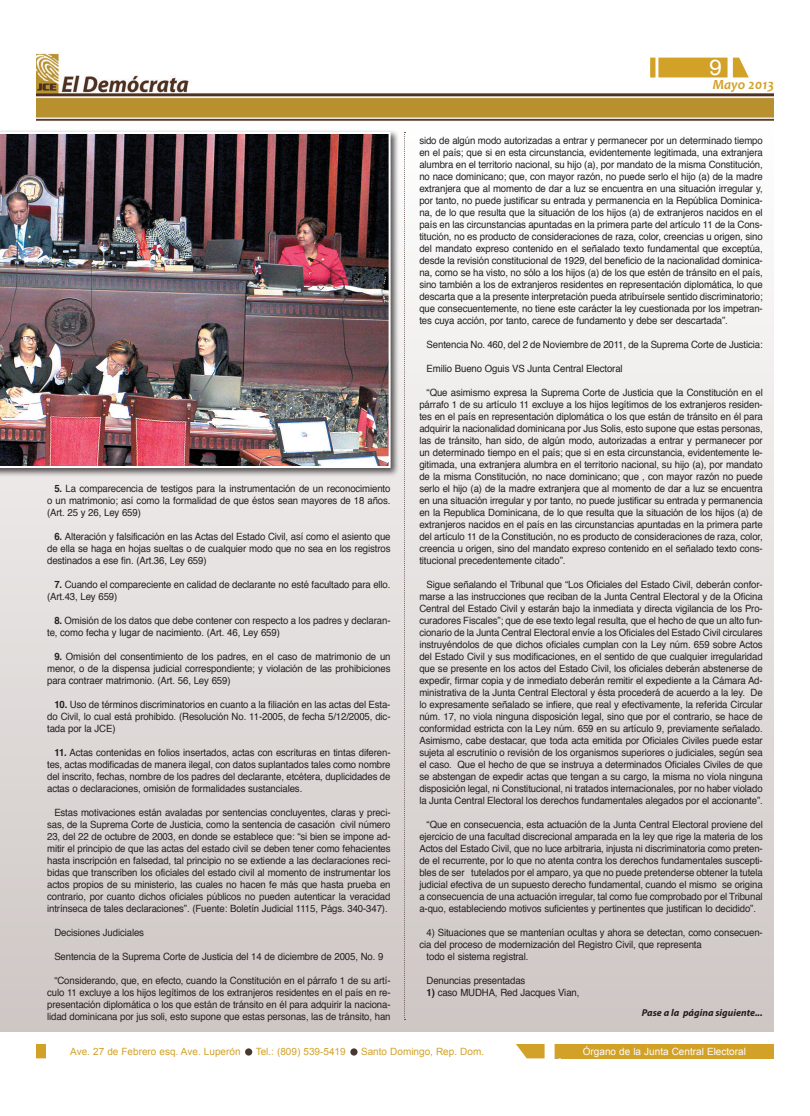
<style>
.page{position:relative;width:810px;height:1116px;background:#fff}
.page>*{position:absolute;margin:0;border:0;box-sizing:border-box;transform-origin:0 0}
.t1{font:21.5px "Arial";color:#fff;scale:1.07 1}
.t2{font:italic 700 14px "Candara";color:#d2a128}
.t3{font:10px/12px "Helvetica";letter-spacing:-.01em;color:#231f20;text-align:justify;scale:.96 1}
.t4{font:10px "Arial";color:#d2a128}
.t5{font:10px "Arial";color:#fff}
.t6{font:italic 700 10px "Myriad Pro";color:#231f20}
.s1{font-weight:700}
</style>
<div class="page">
<img style="left:36px;top:53px;width:738px;height:67px">
<svg style="left:658px;top:58px;width:91px;height:19px;background:#d5a736"></svg>
<div style="left:728px;top:56px;width:5px;height:23px;background:#fff"></div>
<div style="left:650px;top:58px;width:6px;height:20px;background:#d2a128"></div>
<div style="left:36px;top:1044px;width:10px;height:14px;background:#d2a128"></div>
<div style="left:561px;top:1044px;width:213px;height:14px;background:#d2a128"></div>
<svg style="left:516px;top:1044px;width:45px;height:14px"></svg>
<div style="left:545px;top:1043px;width:10px;height:16px;background:#fff"></div>
<div style="left:350px;top:1048px;width:8px;height:8px;background:#4b3731;border-radius:50%"></div>
<div style="left:245px;top:1048px;width:7px;height:8px;background:#4b3731;border-radius:50%"></div>
<div style="left:0;top:120px;width:774px;height:912px;background:linear-gradient(to bottom,#fff,#cec6c4)"></div>
<svg style="left:404px;top:132px;width:1px;height:888px"></svg>
<div style="left:0;top:130px;width:399px;height:347px;background:#231f20;opacity:.75"></div>
<img style="left:0;top:132px;width:391px;height:336px">
<h1 class="t1" style="left:709px;top:56px;width:13px">9</h1>
<p class="t3" style="left:47px;top:483px;width:359px;text-indent:7px"><span class="s1">5.</span> La comparecencia de testigos para la instrumentación de un reconocimiento o un matrimonio; así como la formalidad de que éstos sean mayores de 18 años. (Art. 25 y 26, Ley 659)</p>
<p class="t3" style="left:47px;top:531px;width:359px;text-indent:7px"><span class="s1">6.</span> Alteración y falsificación en las Actas del Estado Civil, así como el asiento que de ella se haga en hojas sueltas o de cualquier modo que no sea en los registros destinados a ese fin. (Art.36, Ley 659)</p>
<p class="t3" style="left:47px;top:579px;width:359px;text-indent:7px"><span class="s1">7.</span> Cuando el compareciente en calidad de declarante no esté facultado para ello. (Art.43, Ley 659)</p>
<p class="t3" style="left:47px;top:615px;width:359px;text-indent:7px"><span class="s1">8.</span> Omisión de los datos que debe contener con respecto a los padres y declaran&shy;te, como fecha y lugar de nacimiento. (Art. 46, Ley 659)</p>
<p class="t3" style="left:47px;top:651px;width:359px;text-indent:7px"><span class="s1">9.</span> Omisión del consentimiento de los padres, en el caso de matrimonio de un menor, o de la dispensa judicial correspondiente; y violación de las prohibiciones para contraer matrimonio. (Art. 56, Ley 659)</p>
<p class="t3" style="left:47px;top:699px;width:359px;text-indent:7px"><span class="s1">10.</span> Uso de términos discriminatorios en cuanto a la filiación en las actas del Esta&shy;do Civil, lo cual está prohibido. (Resolución No. 11-2005, de fecha 5/12/2005, dic&shy;tada por la JCE)</p>
<p class="t3" style="left:47px;top:747px;width:359px;text-indent:7px"><span class="s1">11.</span> Actas contenidas en folios insertados, actas con escrituras en tintas diferen&shy;tes, actas modificadas de manera ilegal, con datos suplantados tales como nombre del inscrito, fechas, nombre de los padres del declarante, etcétera, duplicidades de actas o declaraciones, omisión de formalidades sustanciales.</p>
<p class="t3" style="left:47px;top:807px;width:359px;text-indent:7px">Estas motivaciones están avaladas por sentencias concluyentes, claras y preci&shy;sas, de la Suprema Corte de Justicia, como la sentencia de casación civil número 23, del 22 de octubre de 2003, en donde se establece que: “si bien se impone ad&shy;mitir el principio de que las actas del estado civil se deben tener como fehacientes hasta inscripción en falsedad, tal principio no se extiende a las declaraciones reci&shy;bidas que transcriben los oficiales del estado civil al momento de instrumentar los actos propios de su ministerio, las cuales no hacen fe más que hasta prueba en contrario, por cuanto dichos oficiales públicos no pueden autenticar la veracidad intrínseca de tales declaraciones”. (Fuente: Boletín Judicial 1115, Págs. 340-347).</p>
<p class="t3" style="left:54px;top:927px;width:95px">Decisiones Judiciales</p>
<p class="t3" style="left:54px;top:951px;width:344px">Sentencia de la Suprema Corte de Justicia del 14 de diciembre de 2005, No. 9</p>
<p class="t3" style="left:47px;top:975px;width:359px;text-indent:7px">“Considerando, que, en efecto, cuando la Constitución en el párrafo 1 de su artí&shy;culo 11 excluye a los hijos legítimos de los extranjeros residentes en el país en re&shy;presentación diplomática o los que están de tránsito en él para adquirir la naciona&shy;lidad dominicana por jus soli, esto supone que estas personas, las de tránsito, han</p>
<h2 class="t2" style="left:713px;top:76px;width:63px">Mayo 2013</h2>
<p class="t3" style="left:419px;top:135px;width:359px">sido de algún modo autorizadas a entrar y permanecer por un determinado tiempo en el país; que si en esta circunstancia, evidentemente legitimada, una extranjera alumbra en el territorio nacional, su hijo (a), por mandato de la misma Constitución, no nace dominicano; que, con mayor razón, no puede serlo el hijo (a) de la madre extranjera que al momento de dar a luz se encuentra en una situación irregular y, por tanto, no puede justificar su entrada y permanencia en la República Dominica&shy;na, de lo que resulta que la situación de los hijos (a) de extranjeros nacidos en el país en las circunstancias apuntadas en la primera parte del artículo 11 de la Cons&shy;titución, no es producto de consideraciones de raza, color, creencias u origen, sino del mandato expreso contenido en el señalado texto fundamental que exceptúa, desde la revisión constitucional de 1929, del beneficio de la nacionalidad dominica&shy;na, como se ha visto, no sólo a los hijos (a) de los que estén de tránsito en el país, sino también a los de extranjeros residentes en representación diplomática, lo que descarta que a la presente interpretación pueda atribuírsele sentido discriminatorio; que consecuentemente, no tiene este carácter la ley cuestionada por los impetran&shy;tes cuya acción, por tanto, carece de fundamento y debe ser descartada”.</p>
<p class="t3" style="left:427px;top:339px;width:352px">Sentencia No. 460, del 2 de Noviembre de 2011, de la Suprema Corte de Justicia:</p>
<p class="t3" style="left:427px;top:363px;width:206px">Emilio Bueno Oguis VS Junta Central Electoral</p>
<p class="t3" style="left:419px;top:387px;width:359px;text-indent:7px">“Que asimismo expresa la Suprema Corte de Justicia que la Constitución en el párrafo 1 de su artículo 11 excluye a los hijos legítimos de los extranjeros residen&shy;tes en el país en representación diplomática o los que están de tránsito en él para adquirir la nacionalidad dominicana por Jus Solis, esto supone que estas personas, las de tránsito, han sido, de algún modo, autorizadas a entrar y permanecer por un determinado tiempo en el país; que si en esta circunstancia, evidentemente le&shy;gitimada, una extranjera alumbra en el territorio nacional, su hijo (a), por mandato de la misma Constitución, no nace dominicano; que , con mayor razón no puede serlo el hijo (a) de la madre extranjera que al momento de dar a luz se encuentra en una situación irregular y por tanto, no puede justificar su entrada y permanencia en la Republica Dominicana, de lo que resulta que la situación de los hijos (a) de extranjeros nacidos en el país en las circunstancias apuntadas en la primera parte del artículo 11 de la Constitución, no es producto de consideraciones de raza, color, creencia u origen, sino del mandato expreso contenido en el señalado texto cons&shy;titucional precedentemente citado”.</p>
<p class="t3" style="left:419px;top:579px;width:359px;text-indent:7px">Sigue señalando el Tribunal que “Los Oficiales del Estado Civil, deberán confor&shy;marse a las instrucciones que reciban de la Junta Central Electoral y de la Oficina Central del Estado Civil y estarán bajo la inmediata y directa vigilancia de los Pro&shy;curadores Fiscales”; que de ese texto legal resulta, que el hecho de que un alto fun&shy;cionario de la Junta Central Electoral envíe a los Oficiales del Estado Civil circulares instruyéndolos de que dichos oficiales cumplan con la Ley núm. 659 sobre Actos del Estado Civil y sus modificaciones, en el sentido de que cualquier irregularidad que se presente en los actos del Estado Civil, los oficiales deberán abstenerse de expedir, firmar copia y de inmediato deberán remitir el expediente a la Cámara Ad&shy;ministrativa de la Junta Central Electoral y ésta procederá de acuerdo a la ley. De lo expresamente señalado se infiere, que real y efectivamente, la referida Circular núm. 17, no viola ninguna disposición legal, sino que por el contrario, se hace de conformidad estricta con la Ley núm. 659 en su artículo 9, previamente señalado.<br>Asimismo, cabe destacar, que toda acta emitida por Oficiales Civiles puede estar sujeta al escrutinio o revisión de los organismos superiores o judiciales, según sea el caso. Que el hecho de que se instruya a determinados Oficiales Civiles de que se abstengan de expedir actas que tengan a su cargo, la misma no viola ninguna disposición legal, ni Constitucional, ni tratados internacionales, por no haber violado la Junta Central Electoral los derechos fundamentales alegados por el accionante”.</p>
<p class="t3" style="left:419px;top:819px;width:359px;text-indent:7px">“Que en consecuencia, esta actuación de la Junta Central Electoral proviene del ejercicio de una facultad discrecional amparada en la ley que rige la materia de los Actos del Estado Civil, que no luce arbitraria, injusta ni discriminatoria como preten&shy;de el recurrente, por lo que no atenta contra los derechos fundamentales suscepti&shy;bles de ser tutelados por el amparo, ya que no puede pretenderse obtener la tutela judicial efectiva de un supuesto derecho fundamental, cuando el mismo se origina a consecuencia de una actuación irregular, tal como fue comprobado por el Tribunal a-quo, estableciendo motivos suficientes y pertinentes que justifican lo decidido”.</p>
<p class="t3" style="left:427px;top:927px;width:352px">4) Situaciones que se mantenían ocultas y ahora se detectan, como consecuen-</p>
<p class="t3" style="left:419px;top:939px;width:296px">cia del proceso de modernización del Registro Civil, que representa</p>
<p class="t3" style="left:427px;top:951px;width:108px">todo el sistema registral.</p>
<p class="t3" style="left:427px;top:975px;width:104px">Denuncias presentadas</p>
<p class="t3" style="left:427px;top:987px;width:161px"><span class="s1">1)</span> caso MUDHA, Red Jacques Vian,</p>
<p class="t6" style="left:642px;top:1006px;width:123px">Pase a la página siguiente...</p>
<p class="t4" style="left:70px;top:1046px;width:172px">Ave. 27 de Febrero esq. Ave. Luperón</p>
<p class="t4" style="left:256px;top:1046px;width:92px">Tel.: (809) 539-5419</p>
<p class="t4" style="left:361px;top:1046px;width:125px">Santo Domingo, Rep. Dom.</p>
<p class="t5" style="left:583px;top:1045px;width:165px">Órgano de la Junta Central Electoral</p>
</div>
